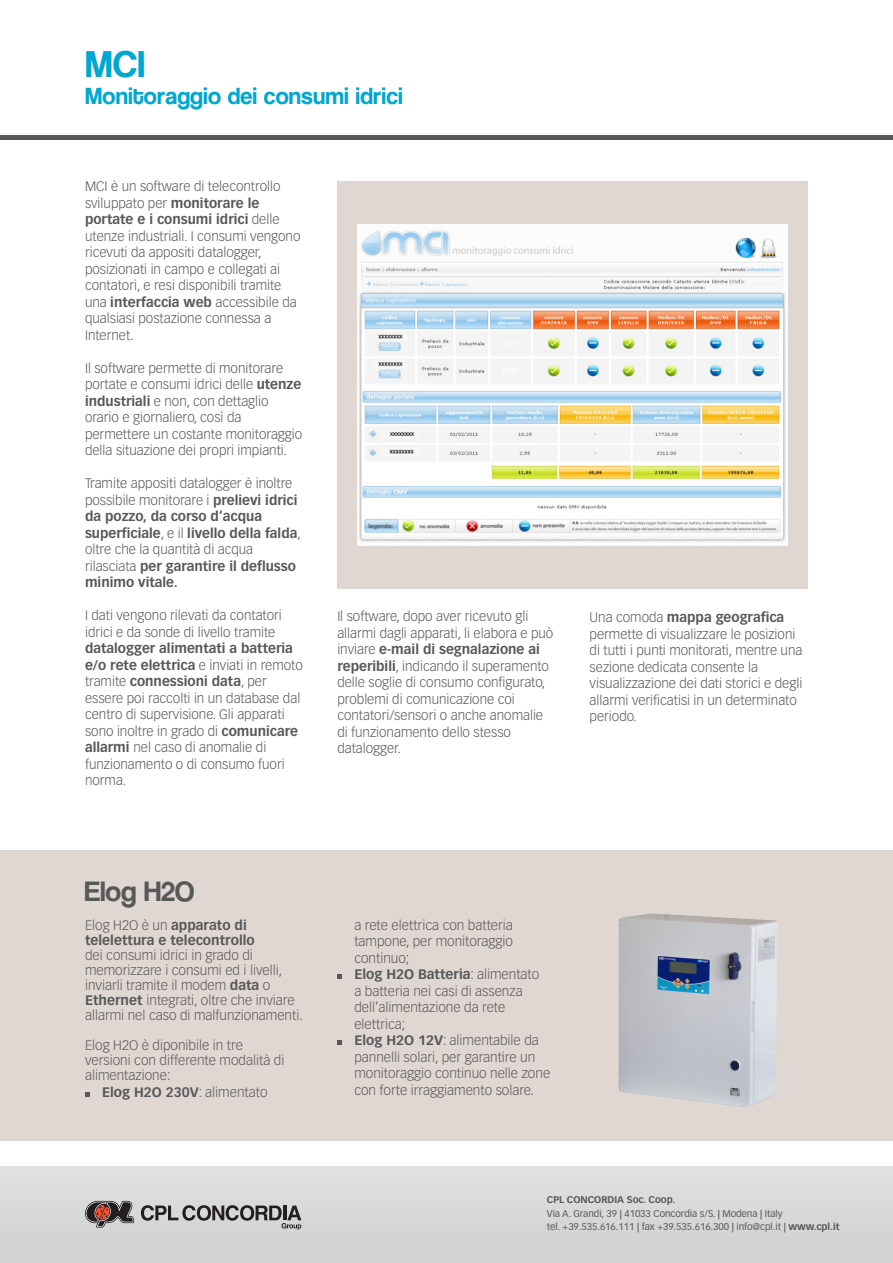
<style>
.page{position:relative;width:893px;height:1263px;background:#fff}
.page>*{position:absolute;margin:0;border:0;box-sizing:border-box;transform-origin:0 0}
.t1{font:36px "Coolvetica";color:#02a7d1}
.List_Paragraph{font:27px "Coolvetica";letter-spacing:.005em;color:#57585a}
.t2{font:22.5px "Coolvetica";letter-spacing:.015em;color:#02a7d1}
.List_Paragraph-2{font:300 13.5px/16.5px "Vectora LH";color:#57585a}
.List_Paragraph-3{font:700 13.5px/16.5px "Vectora LH";color:#57585a}
.t3{font:9.6px/13.5px "Vectora LT Std";letter-spacing:-.005em;color:#57585a}
.s1{font-weight:700}
.s2{font-weight:300}
</style>
<div class="page">
<div style="left:0;top:1166px;width:893px;height:97px;background:#d1d2d4"></div>
<svg style="left:85px;top:1201px;width:49px;height:26px"></svg>
<svg style="left:141px;top:1205px;width:160px;height:25px"></svg>
<div style="left:0;top:850px;width:893px;height:291px;background:#e1d7d2"></div>
<svg style="left:85px;top:1092px;width:5px;height:5px"></svg>
<svg style="left:337px;top:974px;width:5px;height:5px"></svg>
<svg style="left:337px;top:1040px;width:5px;height:5px"></svg>
<div style="left:337px;top:182px;width:471px;height:407px;background:#e1d7d2"></div>
<img style="left:358px;top:224px;width:430px;height:322px">
<hr style="left:0;top:136px;width:893px;height:4px;background:#57585a">
<img style="left:619px;top:913px;width:159px;height:194px">
<p class="t1" style="left:85px;top:45px;width:62px">MCI</p>
<p class="t2" style="left:85px;top:84px;width:319px">Monitoraggio dei consumi idrici</p>
<p class="List_Paragraph-2" style="left:85px;top:178px;width:217px">MCI è un software di telecontrollo sviluppato per <span class="s1">monitorare le portate e i consumi idrici</span> delle utenze industriali. I consumi vengono ricevuti da appositi datalogger, posizionati in campo e collegati ai contatori, e resi disponibili tramite una <span class="s1">interfaccia web</span> accessibile da qualsiasi postazione connessa a<br>Internet.</p>
<p class="List_Paragraph-2" style="left:85px;top:360px;width:219px">Il software permette di monitorare portate e consumi idrici delle <span class="s1">utenze industriali</span> e non, con dettaglio orario e giornaliero, così da permettere un costante monitoraggio della situazione dei propri impianti.</p>
<p class="List_Paragraph-3" style="left:85px;top:475px;width:217px"><span class="s2">Tramite appositi datalogger è inoltre possibile monitorare i</span> prelievi idrici da pozzo, da corso d’acqua superficiale<span class="s2">, e il</span> livello della falda<span class="s2">, oltre che la quantità di acqua rilasciata</span> per garantire il deflusso minimo vitale.</p>
<p class="List_Paragraph-2" style="left:85px;top:607px;width:219px">I dati vengono rilevati da contatori idrici e da sonde di livello tramite <span class="s1">datalogger alimentati a batteria e/o rete elettrica</span> e inviati in remoto tramite <span class="s1">connessioni data</span>, per essere poi raccolti in un database dal centro di supervisione. Gli apparati sono inoltre in grado di <span class="s1">comunicare allarmi</span> nel caso di anomalie di funzionamento o di consumo fuori norma.</p>
<p class="List_Paragraph-2" style="left:337px;top:608px;width:217px">Il software, dopo aver ricevuto gli allarmi dagli apparati, li elabora e può inviare <span class="s1">e-mail di segnalazione ai reperibili</span>, indicando il superamento delle soglie di consumo configurato, problemi di comunicazione coi contatori/sensori o anche anomalie di funzionamento dello stesso datalogger.</p>
<p class="List_Paragraph-2" style="left:590px;top:609px;width:214px">Una comoda <span class="s1">mappa geografica </span>permette di visualizzare le posizioni di tutti i punti monitorati, mentre una sezione dedicata consente la visualizzazione dei dati storici e degli allarmi verificatisi in un determinato periodo.</p>
<p class="List_Paragraph" style="left:85px;top:878px;width:111px">Elog H2O</p>
<p class="List_Paragraph-2" style="left:85px;top:918px;width:219px;line-height:15px">Elog H2O è un <span class="s1">apparato di telelettura e telecontrollo<br></span>dei consumi idrici in grado di memorizzare i consumi ed i livelli, inviarli tramite il modem <span class="s1">data</span> o<br><span class="s1">Ethernet</span> integrati, oltre che inviare allarmi nel caso di malfunzionamenti.</p>
<p class="List_Paragraph-2" style="left:85px;top:1038px;width:201px;line-height:15px">Elog H2O è diponibile in tre versioni con differente modalità di alimentazione:</p>
<p class="List_Paragraph-3" style="left:102px;top:1084px;width:167px">Elog H2O 230V<span class="s2">: alimentato</span></p>
<p class="List_Paragraph-2" style="left:354px;top:917px;width:160px;text-align:justify">a rete elettrica con batteria tampone, per monitoraggio continuo;</p>
<p class="List_Paragraph-2" style="left:354px;top:966px;width:187px"><span class="s1">Elog H2O Batteria</span>: alimentato a batteria nei casi di assenza dell’alimentazione da rete elettrica;</p>
<p class="List_Paragraph-2" style="left:354px;top:1032px;width:197px"><span class="s1">Elog H2O 12V</span>: alimentabile da pannelli solari, per garantire un monitoraggio continuo nelle zone con forte irraggiamento solare.</p>
<p class="t3" style="left:547px;top:1193px;width:294px"><span class="s1">CPL CONCORDIA Soc. Coop.<br></span>Via A. Grandi, 39 <span class="s1">|</span> 41033 Concordia s/S. <span class="s1">|</span> Modena <span class="s1">|</span> Italy<br>tel. +39.535.616.111 <span class="s1">|</span> fax +39.535.616.300 <span class="s1">|</span> info@cpl.it <span class="s1">| www.cpl.it</span></p>
</div>
